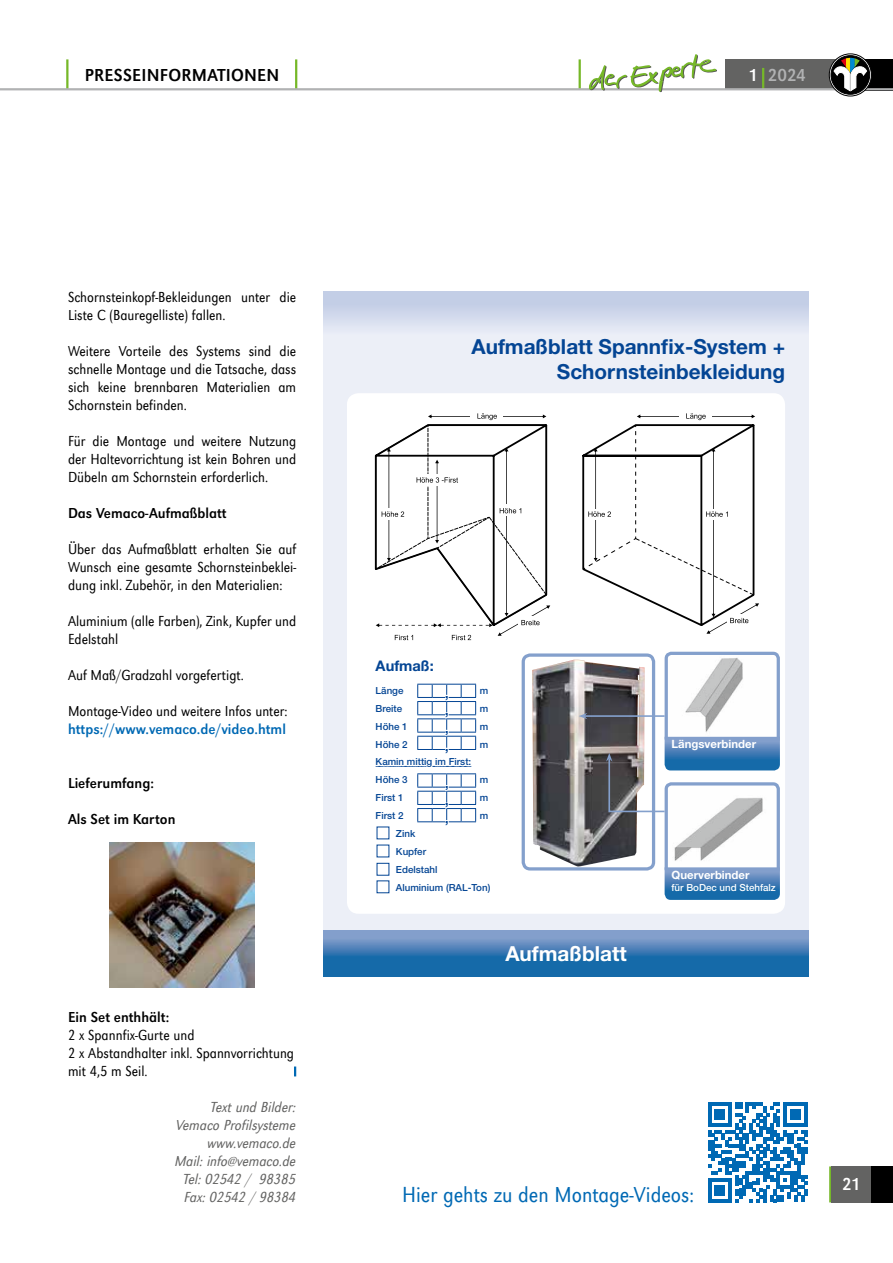
<style>
.page{position:relative;width:893px;height:1263px;background:#fff}
.page>*{position:absolute;margin:0;border:0;box-sizing:border-box;transform-origin:0 0}
.t1{font:300 22.5px "EXPERTEURW Grot T Extracond";color:#0069b4}
.t2{font:700 20.7px/24.9px "Helvetica Neue";color:#044594;text-align:right}
.t3{font:700 20.7px "Helvetica Neue";color:#fff}
.t4{font:condensed 18px "EXPERTEURW Grot T";letter-spacing:.015em;color:#000}
.t5{font:condensed 18px "EXPERTEURW Grot T";color:#b1b2b3}
.t6{font:condensed 18px "EXPERTEURW Grot T";color:#fff}
.t7{font:300 15px/18px "EXPERTEURW Grot T Extracond";color:#000}
.t8{font:15px/18px "EXPERTEURW Grot T Extracond L Ital";color:#636362;text-align:right}
.t9{font:condensed 15px "EXPERTEURW Grot T";color:#000}
.t10{font:condensed 15px "EXPERTEURW Grot T";color:#0069b4}
.t11{font:500 14.7px/17.7px "Helvetica Neue";color:#044594;text-align:justify}
.t12{font:700 14.7px "Helvetica Neue";color:#044594}
.t13{font:700 11.4px "Helvetica Neue";color:#fff}
.t14{font:500 9.75px/17.9px "Helvetica Neue";color:#044594}
.t15{font:500 9.75px "Helvetica Neue";color:#fff}
.s1{color:#fff}
</style>
<div class="page">
<div style="left:725px;top:59px;width:113px;height:30px;background:#636362"></div>
<hr style="left:762px;top:68px;width:2px;height:21px;background:#76b828">
<hr style="left:579px;top:59px;width:2px;height:30px;background:#76b828">
<hr style="left:295px;top:59px;width:2px;height:31px;background:#76b828">
<hr style="left:66px;top:59px;width:2px;height:30px;background:#76b828">
<div style="left:871px;top:1166px;width:22px;height:36px;background:#000"></div>
<div style="left:861px;top:59px;width:32px;height:31px;background:#000"></div>
<hr style="left:0;top:88px;width:893px;height:2px;background:#b1b2b3">
<hr style="left:829px;top:1166px;width:2px;height:36px;background:#76b828">
<div style="left:831px;top:1166px;width:40px;height:36px;background:#636362"></div>
<svg style="left:589px;top:54px;width:128px;height:38px"></svg>
<svg style="left:829px;top:54px;width:42px;height:42px"></svg>
<div style="left:829px;top:54px;width:43px;height:42px;border:1px solid #000;border-radius:50%"></div>
<div style="left:831px;top:56px;width:39px;height:38px;background:#000;border-radius:50%"></div>
<div style="left:831px;top:56px;width:39px;height:38px;border:1px solid #000;border-radius:50%"></div>
<svg style="left:834px;top:58px;width:33px;height:33px"></svg>
<img style="left:109px;top:842px;width:146px;height:146px">
<svg style="left:294px;top:1066px;width:2px;height:10px"></svg>
<svg style="left:324px;top:292px;width:484px;height:638px;background:#e5e9f4"></svg>
<svg style="left:324px;top:930px;width:484px;height:47px;background:#407db6"></svg>
<div style="left:347px;top:393px;width:438px;height:521px;background:#fff;border-radius:12px"></div>
<svg style="left:374px;top:413px;width:177px;height:227px"></svg>
<svg style="left:582px;top:413px;width:177px;height:221px"></svg>
<svg style="left:375px;top:684px;width:102px;height:155px"></svg>
<div style="left:377px;top:827px;width:12px;height:12px;background:#fff"></div>
<div style="left:377px;top:863px;width:12px;height:13px;border:1px solid #044594"></div>
<img style="left:532px;top:660px;width:113px;height:206px">
<div style="left:522px;top:653px;width:133px;height:217px;border:3px solid #84a0cc;border-radius:7px"></div>
<img style="left:674px;top:844px;width:48px;height:17px">
<svg style="left:665px;top:867px;width:115px;height:33px;background:#4981b8"></svg>
<img style="left:698px;top:656px;width:78px;height:37px">
<div style="left:665px;top:652px;width:115px;height:93px;border:3px solid #84a0cc;border-radius:5px"></div>
<svg style="left:572px;top:693px;width:208px;height:151px"></svg>
<svg style="left:708px;top:1102px;width:100px;height:100px"></svg>
<p class="t4" style="left:85px;top:65px;width:196px">PRESSEINFORMATIONEN</p>
<p class="t5" style="left:748px;top:65px;width:59px"><span class="s1">1</span> 2024</p>
<p class="t7" style="left:68px;top:288px;width:230px">Schornsteinkopf-Bekleidungen unter die<br>Liste C (Bauregelliste) fallen.</p>
<p class="t7" style="left:68px;top:342px;width:230px;text-align:justify">Weitere Vorteile des Systems sind die schnelle Montage und die Tatsache, dass sich keine brennbaren Materialien am Schornstein befinden.</p>
<p class="t7" style="left:68px;top:432px;width:230px;text-align:justify">Für die Montage und weitere Nutzung der Haltevorrichtung ist kein Bohren und Dübeln am Schornstein erforderlich.</p>
<p class="t9" style="left:68px;top:505px;width:160px">Das Vemaco-Aufmaßblatt</p>
<p class="t7" style="left:68px;top:540px;width:230px;text-align:justify">Über das Aufmaßblatt erhalten Sie auf Wunsch eine gesamte Schornsteinbeklei&shy;dung inkl. Zubehör, in den Materialien:</p>
<p class="t7" style="left:68px;top:612px;width:230px">Aluminium (alle Farben), Zink, Kupfer und<br>Edelstahl</p>
<p class="t7" style="left:68px;top:666px;width:177px">Auf Maß/Gradzahl vorgefertigt.</p>
<p class="t7" style="left:68px;top:702px;width:221px">Montage-Video und weitere Infos unter:</p>
<p class="t10" style="left:68px;top:721px;width:219px">https://www.vemaco.de/video.html</p>
<p class="t9" style="left:68px;top:775px;width:87px">Lieferumfang:</p>
<p class="t9" style="left:68px;top:811px;width:109px">Als Set im Karton</p>
<p class="t9" style="left:68px;top:1009px;width:103px">Ein Set enthhält:</p>
<p class="t7" style="left:68px;top:1026px;width:228px">2 x Spannfix-Gurte und<br>2 x Abstandhalter inkl. Spannvorrichtung mit 4,5 m Seil.</p>
<p class="t8" style="left:175px;top:1098px;width:123px">Text und Bilder:<br>Vemaco Profilsysteme www.vemaco.de<br>Mail: info@vemaco.de<br>Tel: 02542 / 98385<br>Fax: 02542 / 98384</p>
<h2 class="t2" style="left:471px;top:334px;width:315px">Aufmaßblatt Spannfix-System +<br>Schornsteinbekleidung</h2>
<p class="t12" style="left:376px;top:657px;width:60px">Aufmaß:</p>
<p class="t14" style="left:376px;top:681px;width:29px">Länge</p>
<p class="t14" style="left:480px;top:681px;width:10px">m</p>
<p class="t14" style="left:376px;top:699px;width:28px">Breite</p>
<p class="t14" style="left:480px;top:699px;width:10px">m</p>
<p class="t14" style="left:376px;top:717px;width:34px">Höhe 1</p>
<p class="t14" style="left:480px;top:717px;width:10px">m</p>
<p class="t14" style="left:376px;top:735px;width:34px">Höhe 2</p>
<p class="t14" style="left:480px;top:735px;width:10px">m</p>
<p class="t14" style="left:376px;top:753px;width:97px">Kamin mittig im First:<br>Höhe 3</p>
<p class="t11" style="left:445px;top:683px;width:6px">, , , ,</p>
<p class="t11" style="left:445px;top:774px;width:6px">, , ,</p>
<p class="t14" style="left:480px;top:771px;width:10px">m</p>
<p class="t14" style="left:376px;top:789px;width:30px">First 1</p>
<p class="t14" style="left:480px;top:789px;width:10px">m</p>
<p class="t14" style="left:376px;top:807px;width:30px">First 2</p>
<p class="t14" style="left:480px;top:807px;width:10px">m</p>
<p class="t14" style="left:396px;top:824px;width:96px">Zink<br>Kupfer<br>Edelstahl<br>Aluminium (RAL-Ton)</p>
<h2 class="t3" style="left:505px;top:940px;width:123px">Aufmaßblatt</h2>
<p class="t13" style="left:671px;top:737px;width:86px">Längsverbinder</p>
<p class="t13" style="left:671px;top:868px;width:80px">Querverbinder</p>
<p class="t15" style="left:671px;top:881px;width:106px">für BoDec und Stehfalz</p>
<h1 class="t1" style="left:402px;top:1182px;width:293px">Hier gehts zu den Montage-Videos:</h1>
<p class="t6" style="left:842px;top:1174px;width:20px">21</p>
</div>
